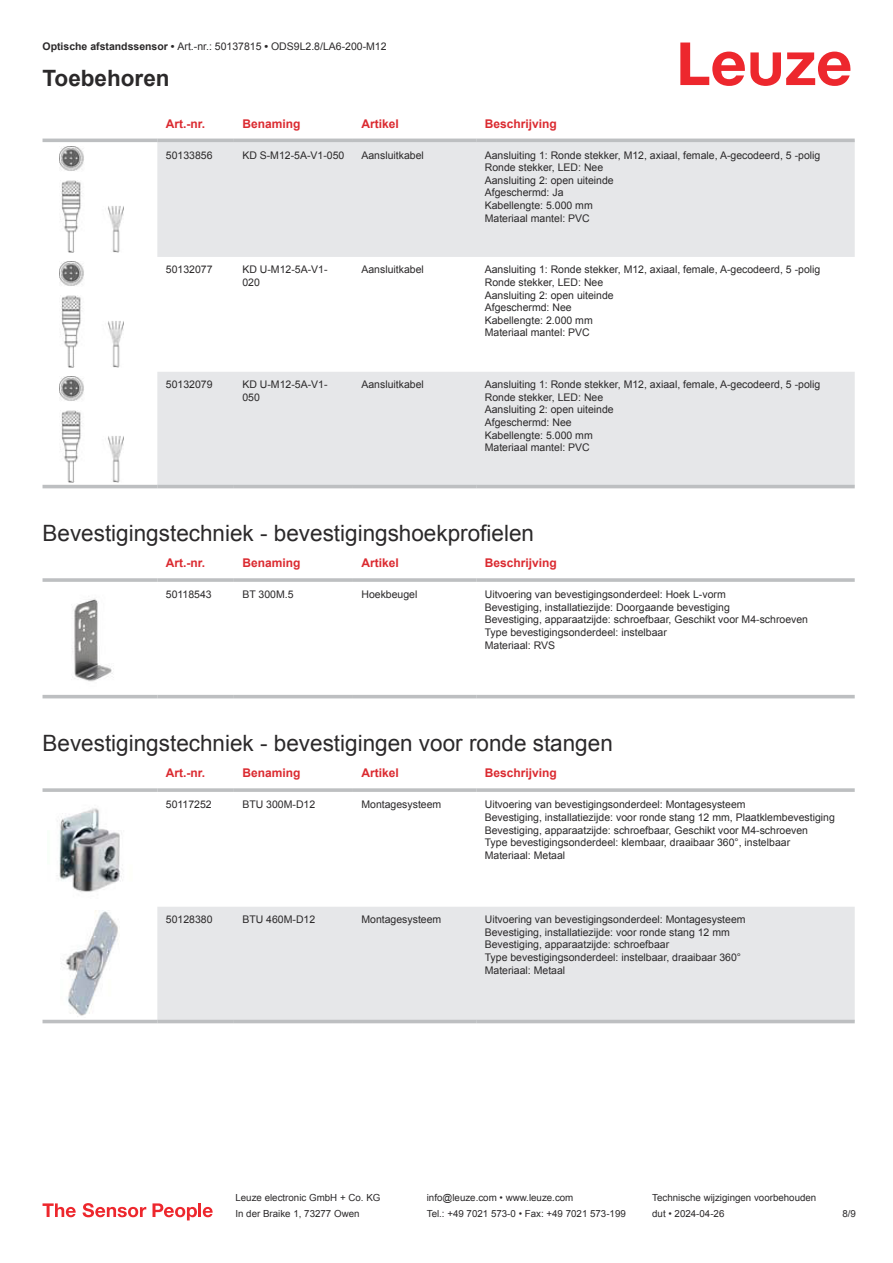
<style>
.page{position:relative;width:893px;height:1263px;background:#fff}
.page>*{position:absolute;margin:0;border:0;box-sizing:border-box;transform-origin:0 0}
.t1{font:22.5px "Arial";color:#2b292a}
.t2{font:700 22.5px "Arial";color:#2b292a}
.t3{font:700 12px "Arial";color:#db2a30}
.t4{font:10.5px/12.6px "Arial";color:#2b292a}
.t5{font:9.75px "Arial";color:#2b292a}
.s1{font-weight:700}
</style>
<div class="page">
<svg style="left:680px;top:43px;width:170px;height:43px"></svg>
<svg style="left:43px;top:138px;width:812px;height:351px"></svg>
<svg style="left:157px;top:142px;width:698px;height:343px;fill:#e6e7e9"></svg>
<hr style="left:43px;top:139px;width:114px;height:3px;background:#bdbfc1">
<hr style="left:157px;top:139px;width:77px;height:3px;background:#bdbfc1">
<hr style="left:234px;top:139px;width:119px;height:3px;background:#bdbfc1">
<hr style="left:353px;top:139px;width:123px;height:3px;background:#bdbfc1">
<hr style="left:476px;top:139px;width:379px;height:3px;background:#bdbfc1">
<hr style="left:43px;top:485px;width:114px;height:3px;background:#bdbfc1">
<hr style="left:157px;top:485px;width:77px;height:3px;background:#bdbfc1">
<hr style="left:234px;top:485px;width:119px;height:3px;background:#bdbfc1">
<hr style="left:353px;top:485px;width:123px;height:3px;background:#bdbfc1">
<hr style="left:476px;top:485px;width:379px;height:3px;background:#bdbfc1">
<img style="left:59px;top:146px;width:65px;height:107px">
<img style="left:59px;top:261px;width:65px;height:106px">
<img style="left:59px;top:376px;width:65px;height:106px">
<svg style="left:43px;top:698px;width:812px;height:1px"></svg>
<hr style="left:43px;top:578px;width:114px;height:4px;background:#bdbfc1">
<hr style="left:157px;top:578px;width:77px;height:4px;background:#c7c9ca">
<hr style="left:234px;top:578px;width:119px;height:4px;background:#bdbfc1">
<hr style="left:353px;top:578px;width:123px;height:4px;background:#bdbfc1">
<hr style="left:476px;top:578px;width:379px;height:4px;background:#c7c9ca">
<hr style="left:43px;top:695px;width:114px;height:3px;background:#bdbfc1">
<hr style="left:157px;top:695px;width:77px;height:3px;background:#bdbfc1">
<hr style="left:234px;top:695px;width:119px;height:3px;background:#bdbfc1">
<hr style="left:353px;top:695px;width:123px;height:3px;background:#bdbfc1">
<hr style="left:476px;top:695px;width:379px;height:3px;background:#bdbfc1">
<img style="left:72px;top:598px;width:41px;height:84px">
<svg style="left:43px;top:910px;width:812px;height:114px"></svg>
<div style="left:157px;top:907px;width:698px;height:113px;background:#e6e7e9"></div>
<svg style="left:43px;top:788px;width:114px;height:4px"></svg>
<svg style="left:157px;top:788px;width:77px;height:4px"></svg>
<svg style="left:234px;top:788px;width:119px;height:4px"></svg>
<svg style="left:353px;top:788px;width:123px;height:4px"></svg>
<svg style="left:476px;top:788px;width:379px;height:4px;background:#c3c5c7"></svg>
<hr style="left:43px;top:1020px;width:114px;height:3px;background:#bdbfc1">
<hr style="left:157px;top:1020px;width:77px;height:3px;background:#bdbfc1">
<hr style="left:234px;top:1020px;width:119px;height:3px;background:#bdbfc1">
<hr style="left:353px;top:1020px;width:123px;height:3px;background:#bdbfc1">
<hr style="left:476px;top:1020px;width:379px;height:3px;background:#bdbfc1">
<img style="left:57px;top:808px;width:65px;height:84px">
<img style="left:60px;top:911px;width:63px;height:106px">
<svg style="left:43px;top:1203px;width:33px;height:14px"></svg>
<svg style="left:83px;top:1203px;width:63px;height:14px"></svg>
<svg style="left:153px;top:1203px;width:44px;height:17px"></svg>
<hr style="left:198px;top:1203px;width:3px;height:14px;background:#ed272d">
<svg style="left:203px;top:1207px;width:10px;height:10px"></svg>
<p class="t4" style="left:43px;top:41px;width:346px"><span class="s1">Optische afstandssensor •</span> Art.-nr.: 50137815 <span class="s1">•</span> ODS9L2.8/LA6-200-M12</p>
<h1 class="t2" style="left:43px;top:70px;width:129px">Toebehoren</h1>
<p class="t3" style="left:166px;top:119px;width:41px">Art.-nr.</p>
<p class="t3" style="left:242px;top:119px;width:60px">Benaming</p>
<p class="t3" style="left:361px;top:119px;width:39px">Artikel</p>
<p class="t3" style="left:485px;top:119px;width:74px">Beschrijving</p>
<p class="t4" style="left:166px;top:150px;width:48px">50133856</p>
<p class="t4" style="left:242px;top:150px;width:104px">KD S-M12-5A-V1- 050</p>
<p class="t4" style="left:361px;top:150px;width:64px">Aansluitkabel</p>
<p class="t4" style="left:485px;top:150px;width:337px">Aansluiting 1: Ronde stekker, M12, axiaal, female, A-gecodeerd, 5 -polig<br>Ronde stekker, LED: Nee<br>Aansluiting 2: open uiteinde<br>Afgeschermd: Ja<br>Kabellengte: 5.000 mm<br>Materiaal mantel: PVC</p>
<p class="t4" style="left:166px;top:264px;width:48px">50132077</p>
<p class="t4" style="left:242px;top:264px;width:87px">KD U-M12-5A-V1-<br>020</p>
<p class="t4" style="left:361px;top:264px;width:64px">Aansluitkabel</p>
<p class="t4" style="left:485px;top:264px;width:337px">Aansluiting 1: Ronde stekker, M12, axiaal, female, A-gecodeerd, 5 -polig<br>Ronde stekker, LED: Nee<br>Aansluiting 2: open uiteinde<br>Afgeschermd: Nee<br>Kabellengte: 2.000 mm<br>Materiaal mantel: PVC</p>
<p class="t4" style="left:166px;top:379px;width:48px">50132079</p>
<p class="t4" style="left:242px;top:379px;width:87px">KD U-M12-5A-V1-<br>050</p>
<p class="t4" style="left:361px;top:379px;width:64px">Aansluitkabel</p>
<p class="t4" style="left:485px;top:379px;width:337px">Aansluiting 1: Ronde stekker, M12, axiaal, female, A-gecodeerd, 5 -polig<br>Ronde stekker, LED: Nee<br>Aansluiting 2: open uiteinde<br>Afgeschermd: Nee<br>Kabellengte: 5.000 mm<br>Materiaal mantel: PVC</p>
<h1 class="t1" style="left:43px;top:525px;width:493px">Bevestigingstechniek - bevestigingshoekprofielen</h1>
<p class="t3" style="left:166px;top:559px;width:41px">Art.-nr.</p>
<p class="t3" style="left:242px;top:559px;width:60px">Benaming</p>
<p class="t3" style="left:361px;top:559px;width:39px">Artikel</p>
<p class="t3" style="left:485px;top:559px;width:74px">Beschrijving</p>
<p class="t4" style="left:166px;top:589px;width:47px">50118543</p>
<p class="t4" style="left:242px;top:589px;width:53px">BT 300M.5</p>
<p class="t4" style="left:361px;top:589px;width:58px">Hoekbeugel</p>
<p class="t4" style="left:485px;top:589px;width:325px">Uitvoering van bevestigingsonderdeel: Hoek L-vorm<br>Bevestiging, installatiezijde: Doorgaande bevestiging<br>Bevestiging, apparaatzijde: schroefbaar, Geschikt voor M4-schroeven Type bevestigingsonderdeel: instelbaar<br>Materiaal: RVS</p>
<h1 class="t1" style="left:43px;top:735px;width:572px">Bevestigingstechniek - bevestigingen voor ronde stangen</h1>
<p class="t3" style="left:166px;top:769px;width:41px">Art.-nr.</p>
<p class="t3" style="left:242px;top:769px;width:60px">Benaming</p>
<p class="t3" style="left:361px;top:769px;width:39px">Artikel</p>
<p class="t3" style="left:485px;top:769px;width:74px">Beschrijving</p>
<p class="t4" style="left:166px;top:799px;width:47px">50117252</p>
<p class="t4" style="left:242px;top:799px;width:74px">BTU 300M-D12</p>
<p class="t4" style="left:361px;top:799px;width:81px">Montagesysteem</p>
<p class="t4" style="left:485px;top:799px;width:352px">Uitvoering van bevestigingsonderdeel: Montagesysteem<br>Bevestiging, installatiezijde: voor ronde stang 12 mm, Plaatklembevestiging Bevestiging, apparaatzijde: schroefbaar, Geschikt voor M4-schroeven<br>Type bevestigingsonderdeel: klembaar, draaibaar 360°, instelbaar Materiaal: Metaal</p>
<p class="t4" style="left:166px;top:914px;width:48px">50128380</p>
<p class="t4" style="left:242px;top:914px;width:74px">BTU 460M-D12</p>
<p class="t4" style="left:361px;top:914px;width:81px">Montagesysteem</p>
<p class="t4" style="left:485px;top:914px;width:262px">Uitvoering van bevestigingsonderdeel: Montagesysteem Bevestiging, installatiezijde: voor ronde stang 12 mm Bevestiging, apparaatzijde: schroefbaar<br>Type bevestigingsonderdeel: instelbaar, draaibaar 360° Materiaal: Metaal</p>
<p class="t5" style="left:235px;top:1194px;width:146px">Leuze electronic GmbH + Co. KG</p>
<p class="t5" style="left:427px;top:1194px;width:148px">info@leuze.com • www.leuze.com</p>
<p class="t5" style="left:652px;top:1194px;width:166px">Technische wijzigingen voorbehouden</p>
<p class="t5" style="left:235px;top:1210px;width:126px">In der Braike 1, 73277 Owen</p>
<p class="t5" style="left:427px;top:1210px;width:201px">Tel.: +49 7021 573-0 • Fax: +49 7021 573-199</p>
<p class="t5" style="left:652px;top:1210px;width:74px">dut • 2024-04-26</p>
<p class="t5" style="left:842px;top:1210px;width:15px">8 /9</p>
</div>
